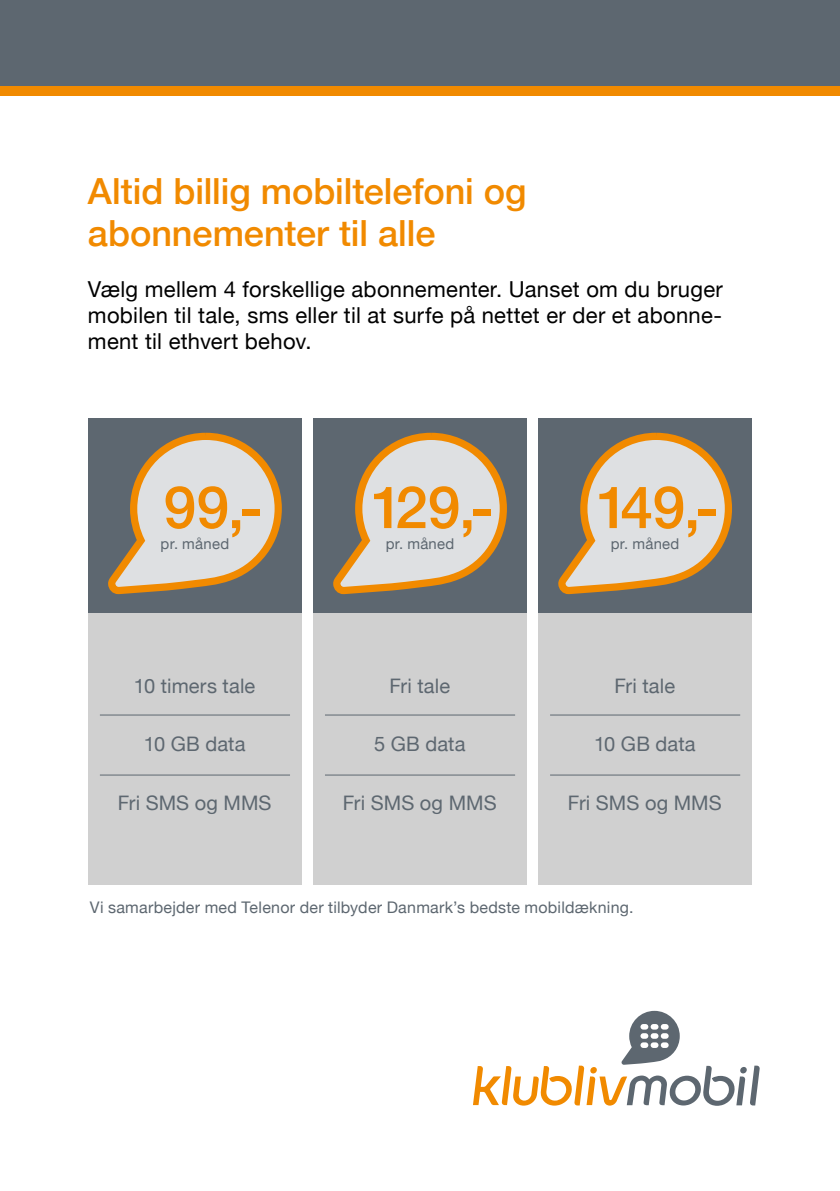
<style>
.page{position:relative;width:840px;height:1191px;background:#fff}
.page>*{position:absolute;margin:0;border:0;box-sizing:border-box;transform-origin:0 0}
.t1{font:500 58.6px "Helvetica Neue";letter-spacing:-.01em;color:#f18a00}
.t2{font:500 36px/42px "Helvetica Neue";color:#f18a00}
.t3{font:22px/26px "Helvetica Neue";letter-spacing:.01em;color:#000;text-align:justify}
.t4{font:20px "Helvetica Neue";letter-spacing:.005em;color:#5d6770}
.t5{font:16px "Helvetica Neue";letter-spacing:.015em;color:#5d6770}
.t6{font:14.8px "Helvetica Neue";letter-spacing:.02em;color:#5d6770}
</style>
<div class="page">
<svg style="left:473px;top:1010px;width:286px;height:95px"></svg>
<div style="left:0;top:0;width:839px;height:96px;background:#f18a00"></div>
<div style="left:0;top:0;width:839px;height:85px;background:#5d6770"></div>
<div style="left:88px;top:590px;width:213px;height:294px;background:#d0d0d0"></div>
<div style="left:313px;top:590px;width:213px;height:294px;background:#d0d0d0"></div>
<div style="left:538px;top:590px;width:213px;height:294px;background:#d0d0d0"></div>
<div style="left:88px;top:418px;width:214px;height:195px;background:#5d6770"></div>
<div style="left:313px;top:418px;width:214px;height:195px;background:#5d6770"></div>
<div style="left:538px;top:418px;width:213px;height:195px;background:#5d6770"></div>
<hr style="left:100px;top:714px;width:190px;height:1px;background:#5d6770">
<hr style="left:325px;top:714px;width:190px;height:1px;background:#5d6770">
<hr style="left:549px;top:714px;width:190px;height:1px;background:#5d6770">
<hr style="left:100px;top:774px;width:190px;height:1px;background:#5d6770">
<hr style="left:325px;top:774px;width:190px;height:1px;background:#5d6770">
<hr style="left:549px;top:774px;width:190px;height:1px;background:#5d6770">
<svg style="left:108px;top:432px;width:174px;height:163px"></svg>
<svg style="left:333px;top:432px;width:174px;height:163px"></svg>
<svg style="left:558px;top:432px;width:174px;height:163px"></svg>
<p class="t2" style="left:88px;top:169px;width:440px">Altid billig mobiltelefoni og abonnementer til alle</p>
<p class="t3" style="left:88px;top:277px;width:636px">Vælg mellem 4 forskellige abonnementer. Uanset om du bruger mobilen til tale, sms eller til at surfe på nettet er der et abonne&shy;ment til ethvert behov.</p>
<p class="t1" style="left:163px;top:460px;width:100px">99,-</p>
<p class="t6" style="left:160px;top:533px;width:70px">pr. måned</p>
<p class="t1" style="left:371px;top:460px;width:124px">129,-</p>
<p class="t6" style="left:385px;top:533px;width:70px">pr. måned</p>
<p class="t1" style="left:596px;top:460px;width:123px">149,-</p>
<p class="t6" style="left:610px;top:533px;width:70px">pr. måned</p>
<p class="t4" style="left:134px;top:671px;width:123px">10 timers tale</p>
<p class="t4" style="left:389px;top:671px;width:62px">Fri tale</p>
<p class="t4" style="left:614px;top:671px;width:62px">Fri tale</p>
<p class="t4" style="left:144px;top:730px;width:103px">10 GB data</p>
<p class="t4" style="left:374px;top:730px;width:93px">5 GB data</p>
<p class="t4" style="left:593px;top:730px;width:103px">10 GB data</p>
<p class="t4" style="left:118px;top:788px;width:155px">Fri SMS og MMS</p>
<p class="t4" style="left:342px;top:788px;width:155px">Fri SMS og MMS</p>
<p class="t4" style="left:567px;top:788px;width:155px">Fri SMS og MMS</p>
<p class="t5" style="left:90px;top:896px;width:545px">Vi samarbejder med Telenor der tilbyder Danmark’s bedste mobildækning.</p>
</div>
